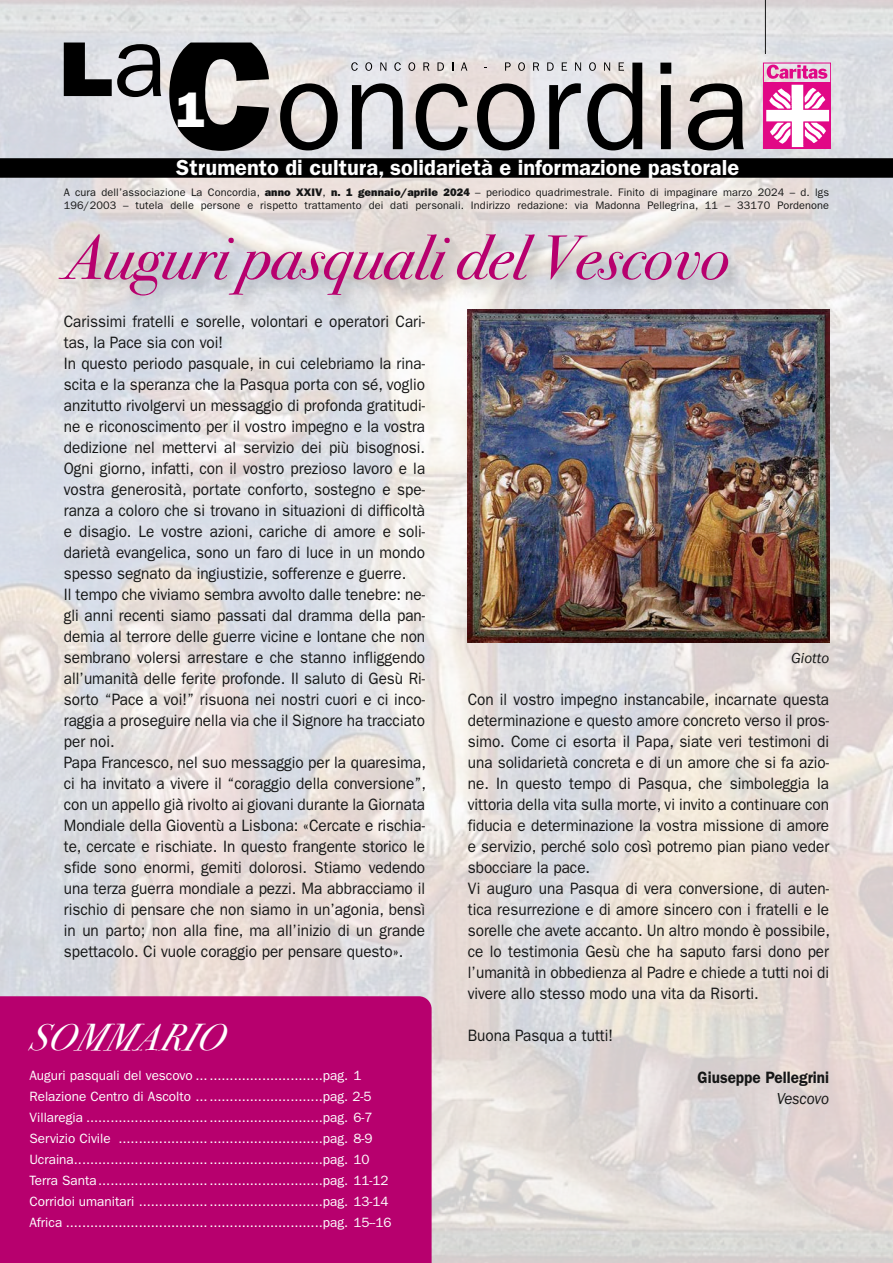
<style>
.page{position:relative;width:893px;height:1263px;background:#fff}
.page>*{position:absolute;margin:0;border:0;box-sizing:border-box;transform-origin:0 0}
.t1{font:italic 63px "Bodoni Svty Two ITCTT";color:#b7006e}
.t2{font:800 49.5px "Franklin Gothic";color:#fff}
.t3{font:italic 37.35px "Bodoni Svty Two ITCTT";letter-spacing:.025em;color:#fff}
.t4{font:600 21.9px "Franklin Gothic";color:#fff}
.t5{font:16.5px/21px "Franklin Gothic";color:#151616;scale:.93 1}
.t6{font:600 16.5px "Franklin Gothic";color:#151616;scale:.93 1}
.t7{font:italic 16.5px "Franklin Gothic";color:#151616;scale:.93 1}
.t8{font:italic 15px "Franklin Gothic";color:#151616}
.t9{font:13.5px/21px "Franklin Gothic";color:#fff}
.t10{font:10.95px/13.5px "Franklin Gothic";letter-spacing:.01em;color:#151616}
.s1{font-weight:800}
</style>
<div class="page">
<img style="left:0;top:0;width:893px;height:1263px">
<hr style="left:765px;top:0;width:1px;height:54px;background:#151616">
<div style="left:0;top:158px;width:893px;height:20px;background:#000"></div>
<svg style="left:280px;top:83px;width:58px;height:67px;background:#868383"></svg>
<svg style="left:352px;top:83px;width:51px;height:66px;background:#7f8083"></svg>
<svg style="left:416px;top:83px;width:52px;height:67px;background:#8e8a89"></svg>
<svg style="left:477px;top:83px;width:58px;height:67px;background:#868281"></svg>
<svg style="left:549px;top:83px;width:32px;height:66px;background:#88898c"></svg>
<svg style="left:660px;top:63px;width:11px;height:86px"></svg>
<svg style="left:688px;top:83px;width:56px;height:67px;background:#7a7674"></svg>
<svg style="left:64px;top:43px;width:97px;height:54px;background:#6e6f71"></svg>
<svg style="left:169px;top:43px;width:100px;height:108px;background:#5a5857"></svg>
<img style="left:765px;top:82px;width:64px;height:65px">
<svg style="left:767px;top:65px;width:60px;height:14px"></svg>
<div style="left:763px;top:63px;width:68px;height:86px;border:1px solid #e10886"></div>
<svg style="left:351px;top:62px;width:7px;height:9px"></svg>
<svg style="left:365px;top:62px;width:7px;height:9px"></svg>
<svg style="left:380px;top:62px;width:6px;height:9px"></svg>
<svg style="left:394px;top:62px;width:7px;height:9px"></svg>
<svg style="left:408px;top:62px;width:7px;height:9px"></svg>
<svg style="left:423px;top:62px;width:6px;height:9px"></svg>
<svg style="left:437px;top:62px;width:7px;height:9px"></svg>
<svg style="left:461px;top:62px;width:6px;height:9px"></svg>
<svg style="left:505px;top:62px;width:6px;height:9px"></svg>
<svg style="left:518px;top:62px;width:7px;height:9px"></svg>
<svg style="left:533px;top:62px;width:6px;height:9px"></svg>
<svg style="left:547px;top:62px;width:7px;height:9px"></svg>
<svg style="left:562px;top:62px;width:5px;height:9px"></svg>
<svg style="left:575px;top:62px;width:6px;height:9px"></svg>
<svg style="left:587px;top:62px;width:55px;height:88px;background:#878587"></svg>
<div style="left:0;top:996px;width:432px;height:267px;background:#b7006e"></div>
<div style="left:55px;top:232px;width:690px;height:82px;background:#151616;opacity:.3"></div>
<img style="left:468px;top:309px;width:361px;height:333px">
<h2 class="t2" style="left:176px;top:81px;width:31px">1</h2>
<h3 class="t4" style="left:176px;top:155px;width:564px">Strumento di cultura, solidarietà e informazione pastorale</h3>
<p class="t10" style="left:64px;top:185px;width:767px">A cura dell’associazione La Concordia, <span class="s1">anno XXIV</span>, <span class="s1">n. 1 gennaio/aprile 2024</span> – periodico quadrimestrale. Finito di impaginare marzo 2024 – d. lgs<br>196/2003 – tutela delle persone e rispetto trattamento dei dati personali. Indirizzo redazione: via Madonna Pellegrina, 11 – 33170 Pordenone</p>
<h1 class="t1" style="left:64px;top:203px;width:667px">Auguri pasquali del Vescovo</h1>
<p class="t5" style="left:64px;top:311px;width:391px">Carissimi fratelli e sorelle, volontari e operatori Cari&shy;tas, la Pace sia con voi!<br>In questo periodo pasquale, in cui celebriamo la rina&shy;scita e la speranza che la Pasqua porta con sé, voglio anzitutto rivolgervi un messaggio di profonda gratitudi&shy;ne e riconoscimento per il vostro impegno e la vostra dedizione nel mettervi al servizio dei più bisognosi.<br>Ogni giorno, infatti, con il vostro prezioso lavoro e la vostra generosità, portate conforto, sostegno e spe&shy;ranza a coloro che si trovano in situazioni di difficoltà e disagio. Le vostre azioni, cariche di amore e soli&shy;darietà evangelica, sono un faro di luce in un mondo spesso segnato da ingiustizie, sofferenze e guerre.<br>Il tempo che viviamo sembra avvolto dalle tenebre: ne&shy;gli anni recenti siamo passati dal dramma della pan&shy;demia al terrore delle guerre vicine e lontane che non sembrano volersi arrestare e che stanno infliggendo all’umanità delle ferite profonde. Il saluto di Gesù Ri&shy;sorto “Pace a voi!” risuona nei nostri cuori e ci inco&shy;raggia a proseguire nella via che il Signore ha tracciato per noi.<br>Papa Francesco, nel suo messaggio per la quaresima, ci ha invitato a vivere il “coraggio della conversione”, con un appello già rivolto ai giovani durante la Giornata Mondiale della Gioventù a Lisbona: «Cercate e rischia&shy;te, cercate e rischiate. In questo frangente storico le sfide sono enormi, gemiti dolorosi. Stiamo vedendo una terza guerra mondiale a pezzi. Ma abbracciamo il rischio di pensare che non siamo in un’agonia, bensì in un parto; non alla fine, ma all’inizio di un grande spettacolo. Ci vuole coraggio per pensare questo».</p>
<h3 class="t3" style="left:29px;top:1005px;width:206px">SOMMARIO</h3>
<p class="t9" style="left:29px;top:1065px;width:364px">Auguri pasquali del vescovo ...............................pag. 1<br>Relazione Centro di Ascolto ...............................pag. 2-5<br>Villaregia ..........................................................pag. 6-7<br>Servizio Civile ..................................................pag. 8-9<br>Ucraina.............................................................pag. 10<br>Terra Santa.......................................................pag. 11-12<br>Corridoi umanitari .............................................pag. 13-14<br>Africa ...............................................................pag. 15--16</p>
<p class="t8" style="left:791px;top:650px;width:40px">Giotto</p>
<p class="t5" style="left:468px;top:689px;width:391px">Con il vostro impegno instancabile, incarnate questa determinazione e questo amore concreto verso il pros&shy;simo. Come ci esorta il Papa, siate veri testimoni di una solidarietà concreta e di un amore che si fa azio&shy;ne. In questo tempo di Pasqua, che simboleggia la vittoria della vita sulla morte, vi invito a continuare con fiducia e determinazione la vostra missione di amore e servizio, perché solo così potremo pian piano veder sbocciare la pace.<br>Vi auguro una Pasqua di vera conversione, di auten&shy;tica resurrezione e di amore sincero con i fratelli e le sorelle che avete accanto. Un altro mondo è possibile, ce lo testimonia Gesù che ha saputo farsi dono per l’umanità in obbedienza al Padre e chiede a tutti noi di vivere allo stesso modo una vita da Risorti.</p>
<p class="t5" style="left:468px;top:1025px;width:158px">Buona Pasqua a tutti!</p>
<p class="t6" style="left:698px;top:1068px;width:143px">Giuseppe Pellegrini</p>
<p class="t7" style="left:777px;top:1089px;width:58px">Vescovo</p>
</div>
